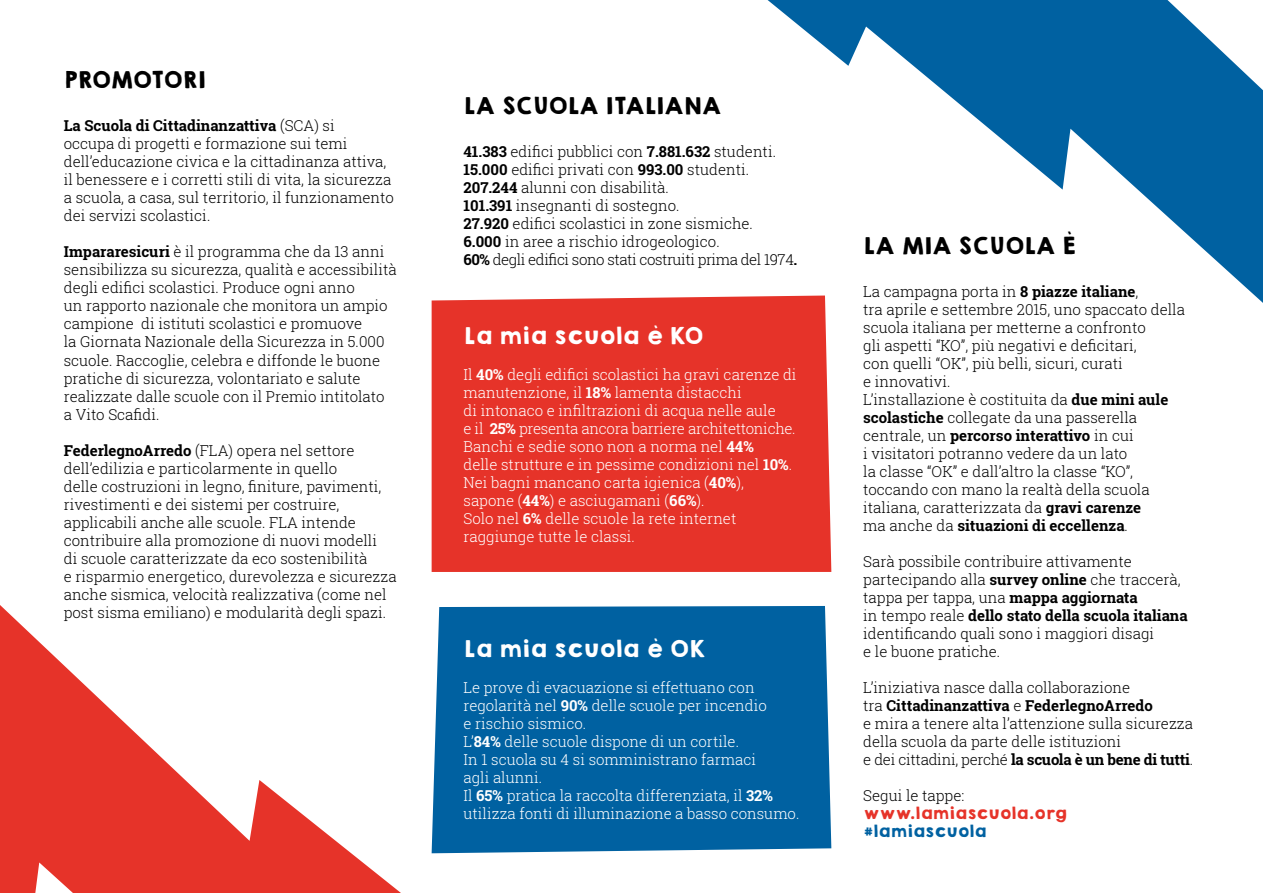
<style>
.page{position:relative;width:1263px;height:893px;background:#fff}
.page>*{position:absolute;margin:0;border:0;box-sizing:border-box;transform-origin:0 0}
.t1{font:21px "KGHAPPY Solid";color:#000}
.t2{font:21px "KGHAPPY Solid";color:#fff}
.t3{font:21px "KGHAPPY Solid";letter-spacing:-.03em;color:#000}
.t4{font:300 15px/18px "Roboto Slab";color:#000}
.t5{font:300 15px/18px "Roboto Slab";color:#fff}
.t6{font:15px "KGHAPPY Solid";color:#e63329}
.t7{font:15px "KGHAPPY Solid";color:#0061a1}
.s1{font-weight:700}
</style>
<div class="page">
<div style="left:432px;top:296px;width:399px;height:276px;background:#e63329"></div>
<div style="left:432px;top:606px;width:399px;height:247px;background:#0061a1"></div>
<svg style="left:0;top:605px;width:401px;height:288px"></svg>
<svg style="left:768px;top:0;width:495px;height:303px"></svg>
<h1 class="t3" style="left:64px;top:64px;width:143px">PROMOTORI</h1>
<p class="t4" style="left:64px;top:117px;width:332px"><span class="s1">La Scuola di Cittadinanzattiva</span> (SCA) si<br>occupa di progetti e formazione sui temi dell’educazione civica e la cittadinanza attiva, il benessere e i corretti stili di vita, la sicurezza a scuola, a casa, sul territorio, il funzionamento dei servizi scolastici.</p>
<p class="t4" style="left:64px;top:243px;width:334px"><span class="s1">Impararesicuri</span> è il programma che da 13 anni sensibilizza su sicurezza, qualità e accessibilità degli edifici scolastici. Produce ogni anno<br>un rapporto nazionale che monitora un ampio campione di istituti scolastici e promuove<br>la Giornata Nazionale della Sicurezza in 5.000 scuole. Raccoglie, celebra e diffonde le buone pratiche di sicurezza, volontariato e salute realizzate dalle scuole con il Premio intitolato<br>a Vito Scafidi.</p>
<p class="t4" style="left:64px;top:441px;width:334px"><span class="s1">FederlegnoArredo</span> (FLA) opera nel settore dell’edilizia e particolarmente in quello<br>delle costruzioni in legno, finiture, pavimenti, rivestimenti e dei sistemi per costruire, applicabili anche alle scuole. FLA intende contribuire alla promozione di nuovi modelli<br>di scuole caratterizzate da eco sostenibilità<br>e risparmio energetico, durevolezza e sicurezza anche sismica, velocità realizzativa (come nel post sisma emiliano) e modularità degli spazi.</p>
<h1 class="t1" style="left:463px;top:89px;width:259px">LA SCUOLA ITALIANA</h1>
<p class="t4" style="left:463px;top:142px;width:335px"><span class="s1">41.383</span> edifici pubblici con <span class="s1">7.881.632</span> studenti.<br><span class="s1">15.000</span> edifici privati con <span class="s1">993.00</span> studenti.<br><span class="s1">207.244</span> alunni con disabilità.<br><span class="s1">101.391</span> insegnanti di sostegno.<br><span class="s1">27.920</span> edifici scolastici in zone sismiche.<br><span class="s1">6.000</span> in aree a rischio idrogeologico.<br><span class="s1">60%</span> degli edifici sono stati costruiti prima del 1974<span class="s1">.</span></p>
<h1 class="t2" style="left:463px;top:320px;width:241px">La mia scuola è KO</h1>
<p class="t5" style="left:463px;top:365px;width:335px">Il <span class="s1">40%</span> degli edifici scolastici ha gravi carenze di manutenzione, il <span class="s1">18%</span> lamenta distacchi<br>di intonaco e infiltrazioni di acqua nelle aule<br>e il <span class="s1">25%</span> presenta ancora barriere architettoniche.<br>Banchi e sedie sono non a norma nel <span class="s1">44%<br></span>delle strutture e in pessime condizioni nel <span class="s1">10%</span>.<br>Nei bagni mancano carta igienica (<span class="s1">40%</span>), sapone (<span class="s1">44%</span>) e asciugamani (<span class="s1">66%</span>).<br>Solo nel <span class="s1">6%</span> delle scuole la rete internet raggiunge tutte le classi.</p>
<h1 class="t2" style="left:463px;top:633px;width:243px">La mia scuola è OK</h1>
<p class="t5" style="left:463px;top:679px;width:337px">Le prove di evacuazione si effettuano con regolarità nel <span class="s1">90%</span> delle scuole per incendio<br>e rischio sismico.<br>L’<span class="s1">84%</span> delle scuole dispone di un cortile.<br>In 1 scuola su 4 si somministrano farmaci<br>agli alunni.<br>Il <span class="s1">65%</span> pratica la raccolta differenziata, il <span class="s1">32% </span>utilizza fonti di illuminazione a basso consumo.</p>
<h1 class="t1" style="left:863px;top:230px;width:214px">LA MIA SCUOLA È</h1>
<p class="t4" style="left:863px;top:282px;width:323px">La campagna porta in <span class="s1">8 piazze italiane</span>,<br>tra aprile e settembre 2015, uno spaccato della scuola italiana per metterne a confronto<br>gli aspetti “KO”, più negativi e deficitari,<br>con quelli “OK”, più belli, sicuri, curati<br>e innovativi.<br>L’installazione è costituita da <span class="s1">due mini aule scolastiche</span> collegate da una passerella centrale, un <span class="s1">percorso interattivo</span> in cui<br>i visitatori potranno vedere da un lato<br>la classe “OK” e dall’altro la classe “KO”, toccando con mano la realtà della scuola italiana, caratterizzata da <span class="s1">gravi carenze<br></span>ma anche da <span class="s1">situazioni di eccellenza</span>.</p>
<p class="t4" style="left:863px;top:552px;width:326px">Sarà possibile contribuire attivamente partecipando alla <span class="s1">survey online</span> che traccerà, tappa per tappa, una <span class="s1">mappa aggiornata<br></span>in tempo reale <span class="s1">dello stato della scuola italiana </span>identificando quali sono i maggiori disagi<br>e le buone pratiche.</p>
<p class="t4" style="left:863px;top:678px;width:331px">L’iniziativa nasce dalla collaborazione<br>tra <span class="s1">Cittadinanzattiva</span> e <span class="s1">FederlegnoArredo<br></span>e mira a tenere alta l’attenzione sulla sicurezza della scuola da parte delle istituzioni<br>e dei cittadini, perché <span class="s1">la scuola è un bene di tutti</span>.</p>
<p class="t4" style="left:863px;top:786px;width:103px">Segui le tappe:</p>
<p class="t6" style="left:863px;top:802px;width:205px">www.lamiascuola.org</p>
<p class="t7" style="left:863px;top:820px;width:125px">#lamiascuola</p>
</div>
